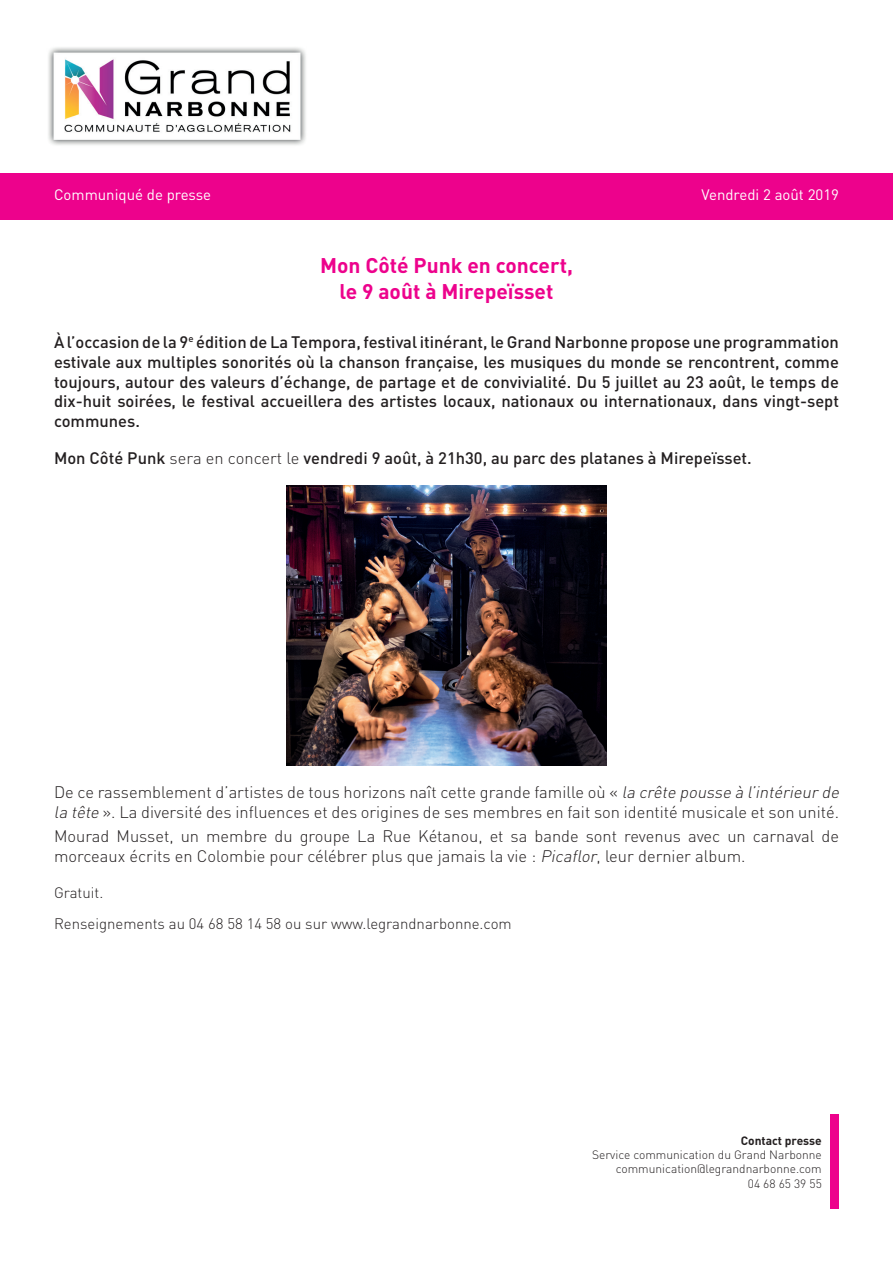
<style>
.page{position:relative;width:893px;height:1263px;background:#fff}
.page>*{position:absolute;margin:0;border:0;box-sizing:border-box;transform-origin:0 0}
.t1{font:700 21px/25.2px "DIN Pro";color:#ed028c;text-align:center}
.t2{font:500 16.5px/19.8px "DIN Pro";color:#231f20;text-align:justify}
.t3{font:300 16.5px/19.8px "DIN Pro";color:#231f20}
.t4{font:300 15px/30.8px "DIN Pro";color:#231f20}
.t5{font:15px "DIN Pro";color:#fff}
.t6{font:300 12px/14.4px "DIN Pro";color:#231f20;text-align:right}
.t7{font:700 12px "DIN Pro";color:#231f20}
.s1{font-weight:300}
.s2{font-style:italic}
</style>
<div class="page">
<div style="left:0;top:173px;width:893px;height:47px;background:#ed028c"></div>
<img style="left:48px;top:47px;width:258px;height:98px">
<div style="left:831px;top:1114px;width:8px;height:95px;background:#ed028c"></div>
<img style="left:286px;top:486px;width:321px;height:279px">
<p class="t5" style="left:54px;top:184px;width:159px">Communiqué de presse</p>
<p class="t5" style="left:701px;top:184px;width:139px">Vendredi 2 août 2019</p>
<p class="t1" style="left:320px;top:252px;width:254px">Mon Côté Punk en concert, le 9 août à Mirepeïsset</p>
<p class="t2" style="left:54px;top:331px;width:786px">À l’occasion de la 9<sup>e</sup> édition de La Tempora, festival itinérant, le Grand Narbonne propose une programmation estivale aux multiples sonorités où la chanson française, les musiques du monde se rencontrent, comme toujours, autour des valeurs d’échange, de partage et de convivialité. Du 5 juillet au 23 août, le temps de dix-huit soirées, le festival accueillera des artistes locaux, nationaux ou internationaux, dans vingt-sept communes.</p>
<p class="t2" style="left:54px;top:447px;width:699px">Mon Côté Punk <span class="s1">sera en concert le</span> vendredi 9 août, à 21h30, au parc des platanes à Mirepeïsset.</p>
<p class="t3" style="left:54px;top:781px;width:790px">De ce rassemblement d’artistes de tous horizons naît cette grande famille où « <span class="s2">la crête pousse à l’intérieurde la tête</span> ». La diversité des influences et des origines de ses membres en fait son identité musicale et son unité.</p>
<p class="t3" style="left:54px;top:825px;width:786px">Mourad Musset, un membre du groupe La Rue Kétanou, et sa bande sont revenus avec un carnaval de morceaux écrits en Colombie pour célébrer plus que jamais la vie : <span class="s2">Picaflor</span>, leur dernier album.</p>
<p class="t4" style="left:54px;top:877px;width:459px">Gratuit.<br>Renseignements au 04 68 58 14 58 ou sur www.legrandnarbonne.com</p>
<p class="t7" style="left:741px;top:1132px;width:83px">Contact presse</p>
<p class="t6" style="left:592px;top:1147px;width:231px">Service communication du Grand Narbonne communication@legrandnarbonne.com<br>04 68 65 39 55</p>
</div>
